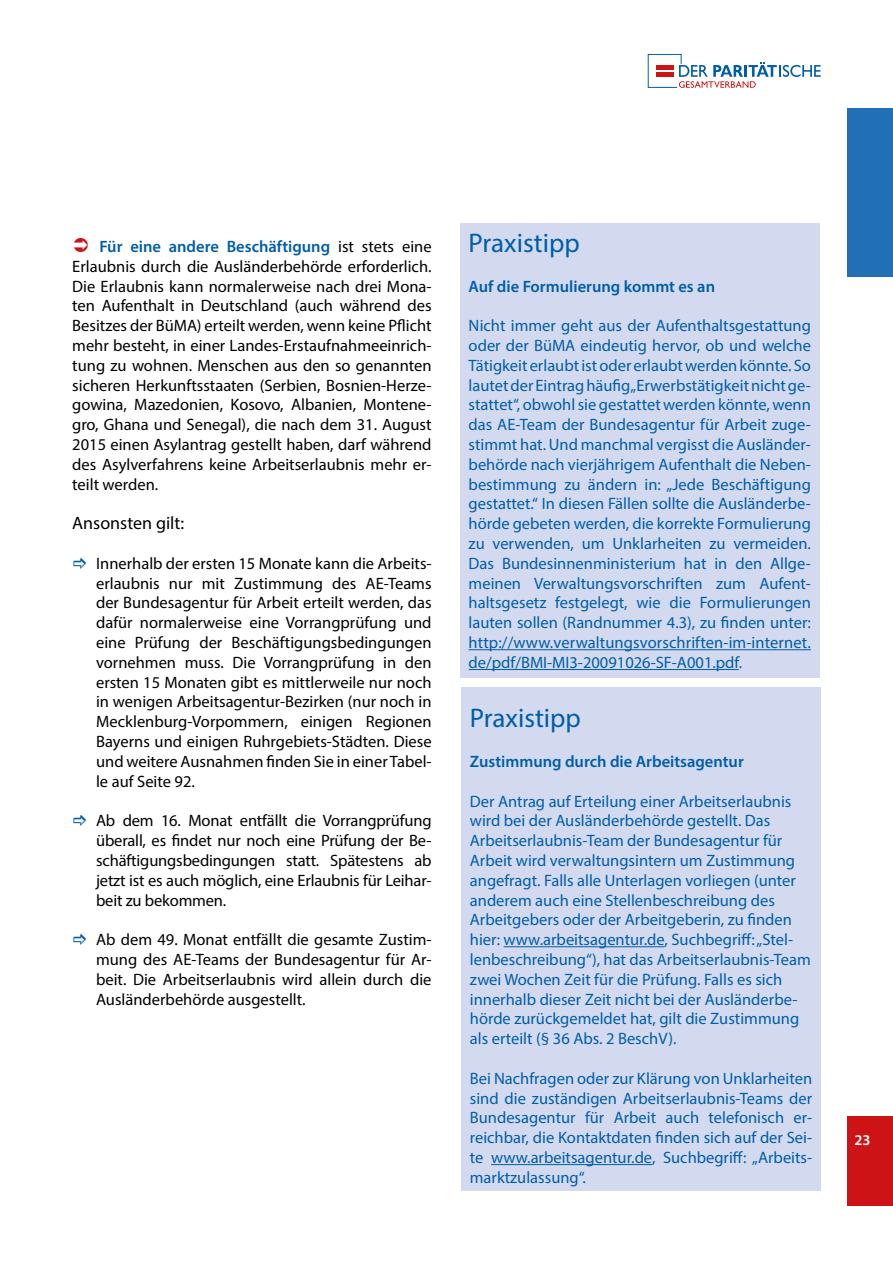
<style>
.page{position:relative;width:893px;height:1263px;background:#fff}
.page>*{position:absolute;margin:0;border:0;box-sizing:border-box;transform-origin:0 0}
.t1{font:27px "Myriad Pro";color:#005da9}
.t2{font:18px "Myriad Pro";color:#000}
.t3{font:16.5px/19.8px "Myriad Pro";color:#005da9;text-align:justify}
.t4{font:16.5px/19.8px "Myriad Pro";color:#000;text-align:justify}
.t5{font:600 16.5px "Myriad Pro";color:#005da9}
.t6{font:600 15px "Myriad Pro";color:#fff}
.s1{font-weight:600;color:#005da9}
</style>
<div class="page">
<svg style="left:648px;top:54px;width:173px;height:34px"></svg>
<div style="left:848px;top:1116px;width:45px;height:89px;background:#cd1316"></div>
<div style="left:848px;top:108px;width:45px;height:168px;background:#206fb7"></div>
<div style="left:461px;top:688px;width:360px;height:503px;background:#d3daf0"></div>
<hr style="left:504px;top:946px;width:161px;height:1px;background:#005da9">
<hr style="left:491px;top:1164px;width:161px;height:1px;background:#005da9">
<div style="left:460px;top:223px;width:359px;height:455px;background:#d3daf0"></div>
<hr style="left:469px;top:649px;width:342px;height:1px;background:#005da9">
<hr style="left:469px;top:669px;width:270px;height:1px;background:#005da9">
<p class="t4" style="left:72px;top:236px;width:361px;text-indent:27px"><span class="s1">Für eine andere Beschäftigung</span> ist stets eine Erlaubnis durch die Ausländerbehörde erforderlich.<br>Die Erlaubnis kann normalerweise nach drei Mona&shy;ten Aufenthalt in Deutschland (auch während des Besitzes der BüMA) erteilt werden, wenn keine Pflicht mehr besteht, in einer Landes-Erstaufnahmeeinrich&shy;tung zu wohnen. Menschen aus den so genannten sicheren Herkunftsstaaten (Serbien, Bosnien-Herze&shy;gowina, Mazedonien, Kosovo, Albanien, Montene&shy;gro, Ghana und Senegal), die nach dem 31. August 2015 einen Asylantrag gestellt haben, darf während des Asylverfahrens keine Arbeitserlaubnis mehr er&shy;teilt werden.</p>
<p class="t2" style="left:72px;top:512px;width:113px">Ansonsten gilt:</p>
<p class="t4" style="left:96px;top:553px;width:337px">Innerhalb der ersten 15 Monate kann die Arbeits&shy;erlaubnis nur mit Zustimmung des AE-Teams der Bundesagentur für Arbeit erteilt werden, das dafür normalerweise eine Vorrangprüfung und eine Prüfung der Beschäftigungsbedingungen vornehmen muss. Die Vorrangprüfung in den ersten 15 Monaten gibt es mittlerweile nur noch in wenigen Arbeitsagentur-Bezirken (nur noch in Mecklenburg-Vorpommern, einigen Regionen Bayerns und einigen Ruhrgebiets-Städten. Diese und weitere Ausnahmen finden Sie in einer Tabel&shy;le auf Seite 92.</p>
<p class="t4" style="left:96px;top:811px;width:337px">Ab dem 16. Monat entfällt die Vorrangprüfung überall, es findet nur noch eine Prüfung der Be&shy;schäftigungsbedingungen statt. Spätestens ab jetzt ist es auch möglich, eine Erlaubnis für Leihar&shy;beit zu bekommen.</p>
<p class="t4" style="left:96px;top:929px;width:337px">Ab dem 49. Monat entfällt die gesamte Zustim&shy;mung des AE-Teams der Bundesagentur für Ar&shy;beit. Die Arbeitserlaubnis wird allein durch die Ausländerbehörde ausgestellt.</p>
<h1 class="t1" style="left:469px;top:226px;width:113px">Praxistipp</h1>
<p class="t5" style="left:469px;top:276px;width:248px">Auf die Formulierung kommt es an</p>
<p class="t3" style="left:469px;top:316px;width:344px">Nicht immer geht aus der Aufenthaltsgestattung oder der BüMA eindeutig hervor, ob und welche Tätigkeit erlaubt ist oder erlaubt werden könnte. So lautet der Eintrag häufig „Erwerbstätigkeit nicht ge&shy;stattet“, obwohl sie gestattet werden könnte, wenn das AE-Team der Bundesagentur für Arbeit zuge&shy;stimmt hat. Und manchmal vergisst die Ausländer&shy;behörde nach vierjährigem Aufenthalt die Neben&shy;bestimmung zu ändern in: „Jede Beschäftigung gestattet.“ In diesen Fällen sollte die Ausländerbe&shy;hörde gebeten werden, die korrekte Formulierung zu verwenden, um Unklarheiten zu vermeiden.<br>Das Bundesinnenministerium hat in den Allge&shy;meinen Verwaltungsvorschriften zum Aufent&shy;haltsgesetz festgelegt, wie die Formulierungen lauten sollen (Randnummer 4.3), zu finden unter: http://www.verwaltungsvorschriften-im-internet. de/pdf/BMI-MI3-20091026-SF-A001.pdf.</p>
<h1 class="t1" style="left:470px;top:701px;width:113px">Praxistipp</h1>
<p class="t5" style="left:470px;top:751px;width:275px">Zustimmung durch die Arbeitsagentur</p>
<p class="t3" style="left:470px;top:791px;width:342px;text-align:left">Der Antrag auf Erteilung einer Arbeitserlaubnis wird bei der Ausländerbehörde gestellt. Das Arbeitserlaubnis-Team der Bundesagentur für Arbeit wird verwaltungsintern um Zustimmung angefragt. Falls alle Unterlagen vorliegen (unter anderem auch eine Stellenbeschreibung des Arbeitgebers oder der Arbeitgeberin, zu finden hier: www.arbeitsagentur.de, Suchbegriff: „Stel&shy;lenbeschreibung“), hat das Arbeitserlaubnis-Team zwei Wochen Zeit für die Prüfung. Falls es sich innerhalb dieser Zeit nicht bei der Ausländerbe&shy;hörde zurückgemeldet hat, gilt die Zustimmung als erteilt (§ 36 Abs. 2 BeschV).</p>
<p class="t3" style="left:470px;top:1068px;width:344px">Bei Nachfragen oder zur Klärung von Unklarheiten sind die zuständigen Arbeitserlaubnis-Teams der Bundesagentur für Arbeit auch telefonisch er&shy;reichbar, die Kontaktdaten finden sich auf der Sei&shy;te www.arbeitsagentur.de, Suchbegriff: „Arbeits&shy;marktzulassung“.</p>
<p class="t6" style="left:854px;top:1131px;width:18px">23</p>
</div>
